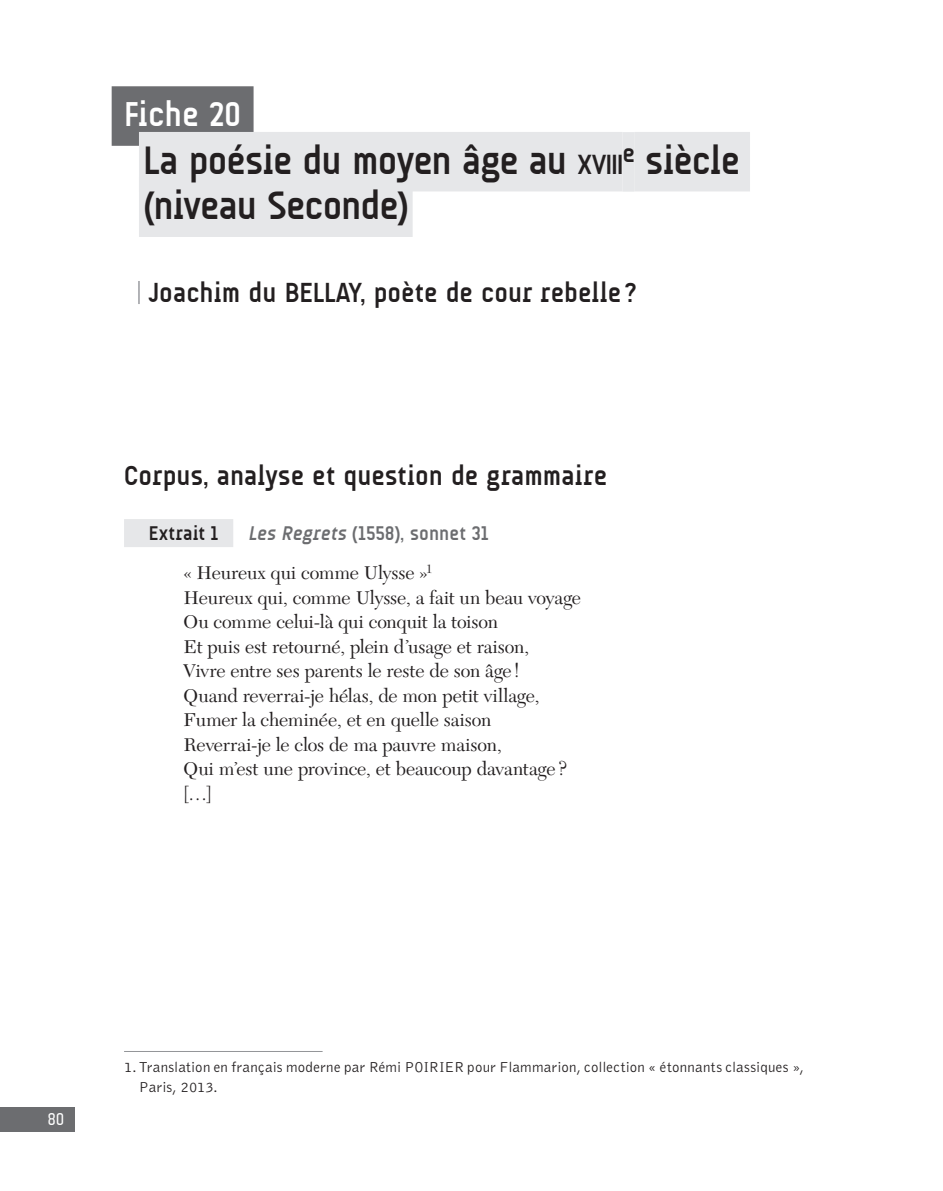
<style>
.page{position:relative;width:943px;height:1191px;background:#fff}
.page>*{position:absolute;margin:0;border:0;box-sizing:border-box;transform-origin:0 0}
.T1_fiche_titre{font:700 40.25px/45.5px "A Udimat";letter-spacing:-.015em;color:#231f20}
.T1_fiche_n{font:700 35px "A Udimat";color:#fff}
.zz_T1_Sous_titre01{font:700 28px "A Udimat";letter-spacing:.005em;color:#231f20}
.T2{font:700 28px "A Udimat";letter-spacing:.01em;color:#231f20}
.zz_extrait_T2{font:700 20.12px "A Udimat";letter-spacing:.005em;color:#6c6d70}
.zz_extrait_T2-2{font:700 20.12px "A Udimat";letter-spacing:.025em;color:#231f20}
.Extraits___Texte_san{font:19.25px "New Caledonia LT Std";letter-spacing:-.01em;color:#231f20}
.t1{font:17.5px "A Udimat";color:#fff}
.Notes_de_bas_de_page{font:300 14.88px/20.1px "Bell Gothic Std";letter-spacing:.015em;color:#231f20}
.s1{font-size:28.18px}
.s2{font-style:italic}
</style>
<div class="page">
<div style="left:0;top:1106px;width:74px;height:25px;background:#6c6d70"></div>
<div style="left:112px;top:86px;width:141px;height:60px;background:#6c6d70"></div>
<div style="left:139px;top:132px;width:483px;height:59px;background:#e6e7e9"></div>
<div style="left:622px;top:132px;width:12px;height:60px;background:#e6e7e9"></div>
<div style="left:634px;top:132px;width:116px;height:59px;background:#e6e7e9"></div>
<div style="left:139px;top:177px;width:273px;height:60px;background:#e6e7e9"></div>
<hr style="left:138px;top:281px;width:2px;height:23px;background:#a8a9ad">
<div style="left:124px;top:519px;width:109px;height:28px;background:#e6e7e9"></div>
<hr style="left:124px;top:1051px;width:198px;height:1px;background:#939598">
<p class="T1_fiche_n" style="left:124px;top:94px;width:119px">Fiche 20</p>
<p class="T1_fiche_titre" style="left:143px;top:137px;width:598px">La poésie du moyen âge au <span class="s1">xviii</span><sup>e</sup> siècle (niveau Seconde)</p>
<p class="zz_T1_Sous_titre01" style="left:149px;top:277px;width:489px">Joachim du BELLAY, poète de cour rebelle ?</p>
<p class="T2" style="left:124px;top:459px;width:484px">Corpus, analyse et question de grammaire</p>
<p class="zz_extrait_T2-2" style="left:149px;top:521px;width:71px">Extrait 1</p>
<p class="zz_extrait_T2" style="left:248px;top:521px;width:242px"><span class="s2">Les Regrets</span> (1558), sonnet 31</p>
<p class="Extraits___Texte_san" style="left:184px;top:561px;width:250px">« Heureux qui comme Ulysse »<sup>1</sup></p>
<p class="Extraits___Texte_san" style="left:184px;top:586px;width:399px">Heureux qui, comme Ulysse, a fait un beau voyage</p>
<p class="Extraits___Texte_san" style="left:184px;top:610px;width:316px">Ou comme celui-là qui conquit la toison</p>
<p class="Extraits___Texte_san" style="left:184px;top:635px;width:347px">Et puis est retourné, plein d’usage et raison,</p>
<p class="Extraits___Texte_san" style="left:184px;top:659px;width:337px">Vivre entre ses parents le reste de son âge !</p>
<p class="Extraits___Texte_san" style="left:184px;top:684px;width:357px">Quand reverrai-je hélas, de mon petit village,</p>
<p class="Extraits___Texte_san" style="left:184px;top:708px;width:309px">Fumer la cheminée, et en quelle saison</p>
<p class="Extraits___Texte_san" style="left:184px;top:733px;width:320px">Reverrai-je le clos de ma pauvre maison,</p>
<p class="Extraits___Texte_san" style="left:184px;top:757px;width:384px">Qui m’est une province, et beaucoup davantage ?</p>
<p class="Extraits___Texte_san" style="left:184px;top:782px;width:30px">[…]</p>
<p class="t1" style="left:47px;top:1109px;width:19px">80</p>
<p class="Notes_de_bas_de_page" style="left:139px;top:1057px;width:666px;text-indent:-15px">1. Translation en français moderne par Rémi POIRIER pour Flammarion, collection « étonnants classiques »,<br>Paris, 2013.</p>
</div>
